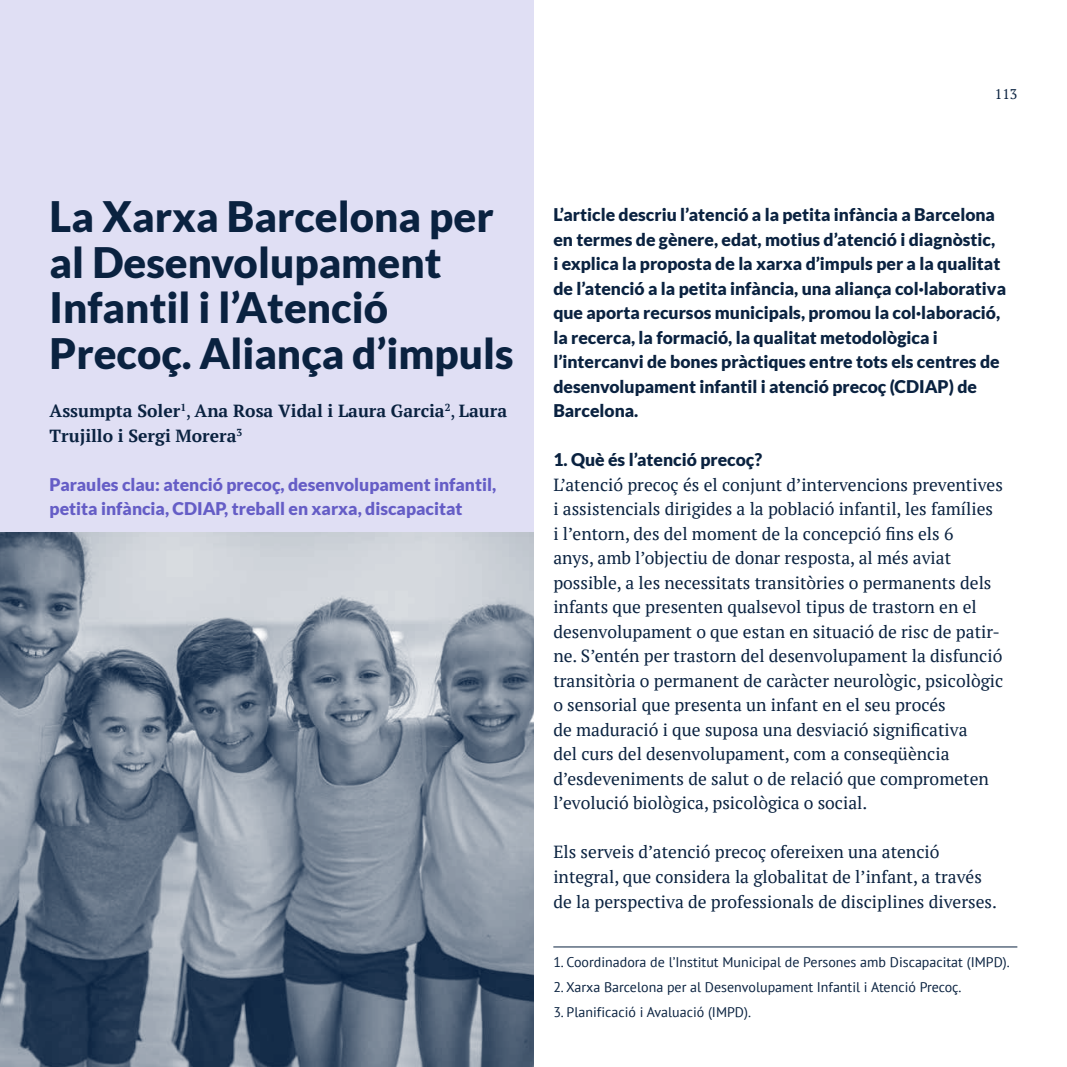
<style>
.page{position:relative;width:1067px;height:1067px;background:#fff}
.page>*{position:absolute;margin:0;border:0;box-sizing:border-box;transform-origin:0 0}
.t1{font:900 42px/45.5px "Lato";color:#0a2240}
.t2{font:17.5px/24.5px "PT Serif";color:#0a2240}
.t3{font:900 17.5px/24.5px "Lato";color:#0a2240}
.t4{font:900 17.5px/24.5px "Lato";color:#655dc6}
.t5{font:700 17.5px/24.5px "PT Serif";color:#0a2240}
.t6{font:14px "PT Sans";color:#0a2240}
.t7{font:14px "PT Serif";color:#0a2240}
.s1{font-weight:400}
</style>
<div class="page">
<div style="left:0;top:0;width:533px;height:533px;background:#e0dff4"></div>
<img style="left:0;top:532px;width:533px;height:535px">
<hr style="left:553px;top:946px;width:464px;height:1px;background:#0a2240">
<h1 class="t1" style="left:50px;top:193px;width:465px">La Xarxa Barcelona per al Desenvolupament<br>Infantil i l’Atenció<br>Precoç. Aliança d’impuls</h1>
<p class="t5" style="left:50px;top:398px;width:459px">Assumpta Soler<sup>1</sup><span class="s1">,</span> Ana Rosa Vidal i Laura Garcia<sup>2</sup><span class="s1">,</span> Laura<br>Trujillo i Sergi Morera<sup>3</sup></p>
<p class="t4" style="left:50px;top:472px;width:448px">Paraules clau: atenció precoç, desenvolupament infantil, petita infància, CDIAP, treball en xarxa, discapacitat</p>
<p class="t7" style="left:995px;top:85px;width:24px">113</p>
<p class="t3" style="left:553px;top:202px;width:454px">L’article descriu l’atenció a la petita infància a Barcelona en termes de gènere, edat, motius d’atenció i diagnòstic,<br>i explica la proposta de la xarxa d’impuls per a la qualitat de l’atenció a la petita infància, una aliança col·laborativa que aporta recursos municipals, promou la col·laboració, la recerca, la formació, la qualitat metodològica i l’intercanvi de bones pràctiques entre tots els centres de desenvolupament infantil i atenció precoç (CDIAP) de Barcelona.</p>
<p class="t3" style="left:553px;top:447px;width:210px">1. Què és l’atenció precoç?</p>
<p class="t2" style="left:553px;top:472px;width:451px">L’atenció precoç és el conjunt d’intervencions preventives i assistencials dirigides a la població infantil, les famílies<br>i l’entorn, des del moment de la concepció fins els 6<br>anys, amb l’objectiu de donar resposta, al més aviat possible, a les necessitats transitòries o permanents dels infants que presenten qualsevol tipus de trastorn en el desenvolupament o que estan en situació de risc de patir&shy;ne. S’entén per trastorn del desenvolupament la disfunció transitòria o permanent de caràcter neurològic, psicològic o sensorial que presenta un infant en el seu procés<br>de maduració i que suposa una desviació significativa<br>del curs del desenvolupament, com a conseqüència d’esdeveniments de salut o de relació que comprometen l’evolució biològica, psicològica o social.</p>
<p class="t2" style="left:553px;top:839px;width:445px">Els serveis d’atenció precoç ofereixen una atenció integral, que considera la globalitat de l’infant, a través de la perspectiva de professionals de disciplines diverses.</p>
<p class="t6" style="left:553px;top:953px;width:458px">1. Coordinadora de l’Institut Municipal de Persones amb Discapacitat (IMPD).</p>
<p class="t6" style="left:553px;top:978px;width:410px">2. Xarxa Barcelona per al Desenvolupament Infantil i Atenció Precoç.</p>
<p class="t6" style="left:553px;top:1003px;width:199px">3. Planificació i Avaluació (IMPD).</p>
</div>
